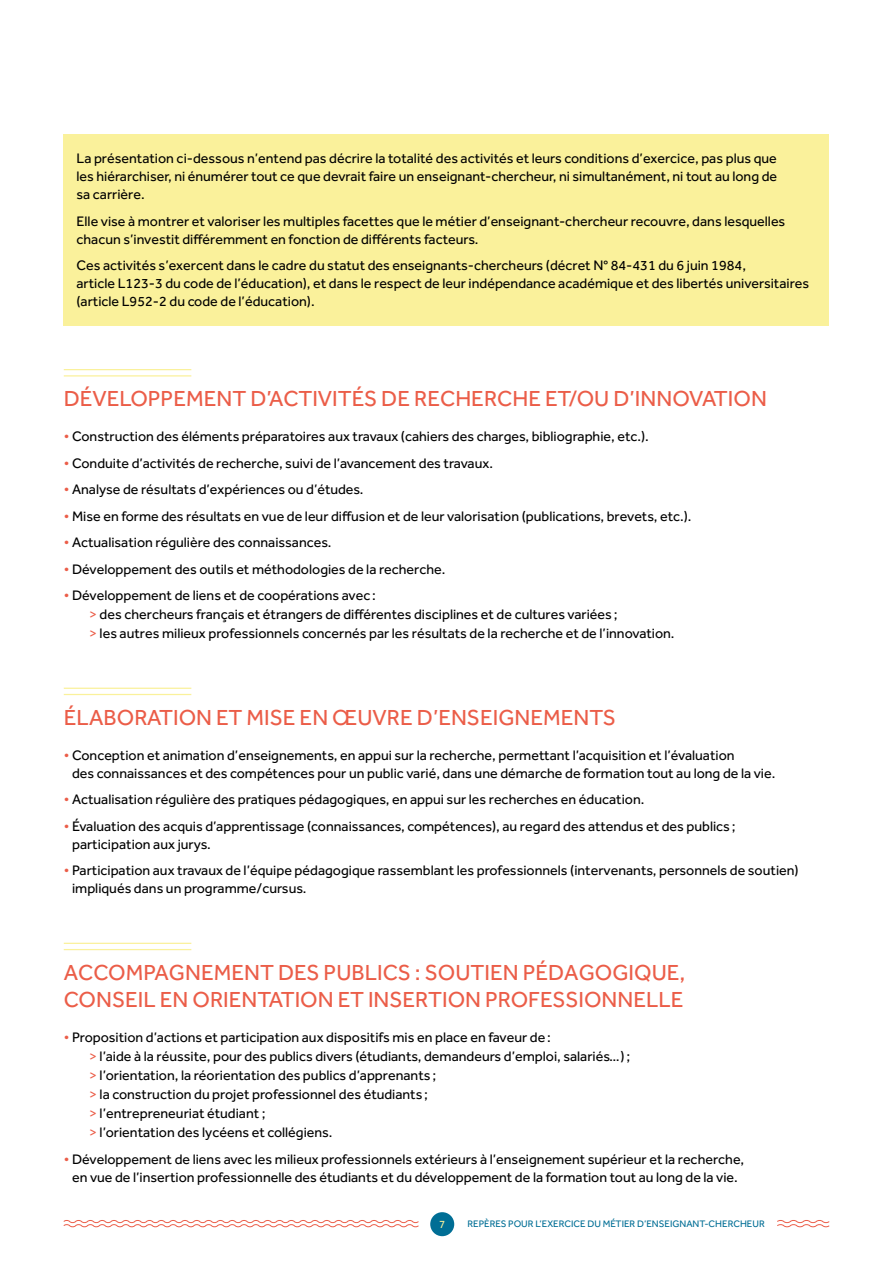
<style>
.page{position:relative;width:893px;height:1263px;background:#fff}
.page>*{position:absolute;margin:0;border:0;box-sizing:border-box;transform-origin:0 0}
.t1{font:22.5px/27px "Effra";color:#eb5d48}
.t2{font:14.25px/18px "Effra";color:#000}
.t3{font:11.25px "Effra";color:#faf19b}
.t4{font:9.75px "Effra";color:#006e95}
.s1{color:#eb5d48}
</style>
<div class="page">
<hr style="left:64px;top:369px;width:127px;height:1px;background:#faf19b">
<hr style="left:64px;top:375px;width:127px;height:1px;background:#faf19b">
<hr style="left:64px;top:688px;width:127px;height:1px;background:#faf19b">
<hr style="left:64px;top:694px;width:127px;height:1px;background:#faf19b">
<hr style="left:64px;top:943px;width:127px;height:1px;background:#faf19b">
<hr style="left:64px;top:949px;width:127px;height:1px;background:#faf19b">
<div style="left:64px;top:134px;width:765px;height:192px;background:#faf19b"></div>
<div style="left:430px;top:1212px;width:24px;height:24px;background:#006e95;border-radius:50%"></div>
<svg style="left:777px;top:1220px;width:53px;height:8px"></svg>
<svg style="left:63px;top:1220px;width:356px;height:8px"></svg>
<p class="t2" style="left:77px;top:149px;width:702px;text-align:justify">La présentation ci-dessous n’entend pas décrire la totalité des activités et leurs conditions d’exercice, pas plus que les hiérarchiser, ni énumérer tout ce que devrait faire un enseignant-chercheur, ni simultanément, ni tout au long de sa carrière.</p>
<p class="t2" style="left:77px;top:212px;width:710px">Elle vise à montrer et valoriser les multiples facettes que le métier d’enseignant-chercheur recouvre, dans lesquelles chacun s’investit différemment en fonction de différents facteurs.</p>
<p class="t2" style="left:77px;top:256px;width:734px">Ces activités s’exercent dans le cadre du statut des enseignants-chercheurs (décret N° 84-431 du 6 juin 1984,<br>article L123-3 du code de l’éducation), et dans le respect de leur indépendance académique et des libertés universitaires (article L952-2 du code de l’éducation).</p>
<h1 class="t1" style="left:64px;top:385px;width:705px">DÉVELOPPEMENT D’ACTIVITÉS DE RECHERCHE ET/OU D’INNOVATION</h1>
<p class="t2" style="left:64px;top:427px;width:587px"><span class="s1">•</span> Construction des éléments préparatoires aux travaux (cahiers des charges, bibliographie, etc.).</p>
<p class="t2" style="left:64px;top:454px;width:431px"><span class="s1">•</span> Conduite d’activités de recherche, suivi de l’avancement des travaux.</p>
<p class="t2" style="left:64px;top:480px;width:301px"><span class="s1">•</span> Analyse de résultats d’expériences ou d’études.</p>
<p class="t2" style="left:64px;top:507px;width:629px"><span class="s1">•</span> Mise en forme des résultats en vue de leur diffusion et de leur valorisation (publications, brevets, etc.).</p>
<p class="t2" style="left:64px;top:533px;width:269px"><span class="s1">•</span> Actualisation régulière des connaissances.</p>
<p class="t2" style="left:64px;top:560px;width:383px"><span class="s1">•</span> Développement des outils et méthodologies de la recherche.</p>
<p class="t2" style="left:89px;top:586px;width:587px;line-height:19px;text-indent:-26px"><span class="s1">•</span> Développement de liens et de coopérations avec :<br><span class="s1">&gt;</span> des chercheurs français et étrangers de différentes disciplines et de cultures variées ;<br><span class="s1">&gt;</span> les autres milieux professionnels concernés par les résultats de la recherche et de l’innovation.</p>
<h1 class="t1" style="left:64px;top:704px;width:554px">ÉLABORATION ET MISE EN ŒUVRE D’ENSEIGNEMENTS</h1>
<p class="t2" style="left:72px;top:746px;width:705px;text-indent:-8px"><span class="s1">•</span> Conception et animation d’enseignements, en appui sur la recherche, permettant l’acquisition et l’évaluation<br>des connaissances et des compétences pour un public varié, dans une démarche de formation tout au long de la vie.</p>
<p class="t2" style="left:64px;top:790px;width:582px"><span class="s1">•</span> Actualisation régulière des pratiques pédagogiques, en appui sur les recherches en éducation.</p>
<p class="t2" style="left:72px;top:817px;width:665px;text-indent:-8px"><span class="s1">•</span> Évaluation des acquis d’apprentissage (connaissances, compétences), au regard des attendus et des publics ; participation aux jurys.</p>
<p class="t2" style="left:72px;top:861px;width:728px;text-indent:-8px"><span class="s1">•</span> Participation aux travaux de l’équipe pédagogique rassemblant les professionnels (intervenants, personnels de soutien) impliqués dans un programme/cursus.</p>
<h1 class="t1" style="left:64px;top:959px;width:623px">ACCOMPAGNEMENT DES PUBLICS : SOUTIEN PÉDAGOGIQUE,<br>CONSEIL EN ORIENTATION ET INSERTION PROFESSIONNELLE</h1>
<p class="t2" style="left:89px;top:1027px;width:542px;line-height:19px;text-indent:-26px"><span class="s1">•</span> Proposition d’actions et participation aux dispositifs mis en place en faveur de:<br><span class="s1">&gt;</span> l’aide à la réussite, pour des publics divers (étudiants, demandeurs d’emploi, salariés…); <span class="s1">&gt;</span> l’orientation, la réorientation des publics d’apprenants ;<br><span class="s1">&gt;</span> la construction du projet professionnel des étudiants ;<br><span class="s1">&gt;</span> l’entrepreneuriat étudiant ;<br><span class="s1">&gt;</span> l’orientation des lycéens et collégiens.</p>
<p class="t2" style="left:64px;top:1149px;width:682px;text-align:center"><span class="s1">•</span> Développement de liens avec les milieux professionnels extérieurs à l’enseignement supérieur et la recherche, en vue de l’insertion professionnelle des étudiants et du développement de la formation tout au long de la vie.</p>
<p class="t3" style="left:439px;top:1217px;width:8px">7</p>
<p class="t4" style="left:467px;top:1218px;width:299px">REPÈRES POUR L’EXERCICE DU MÉTIER D’ENSEIGNANT-CHERCHEUR</p>
</div>
